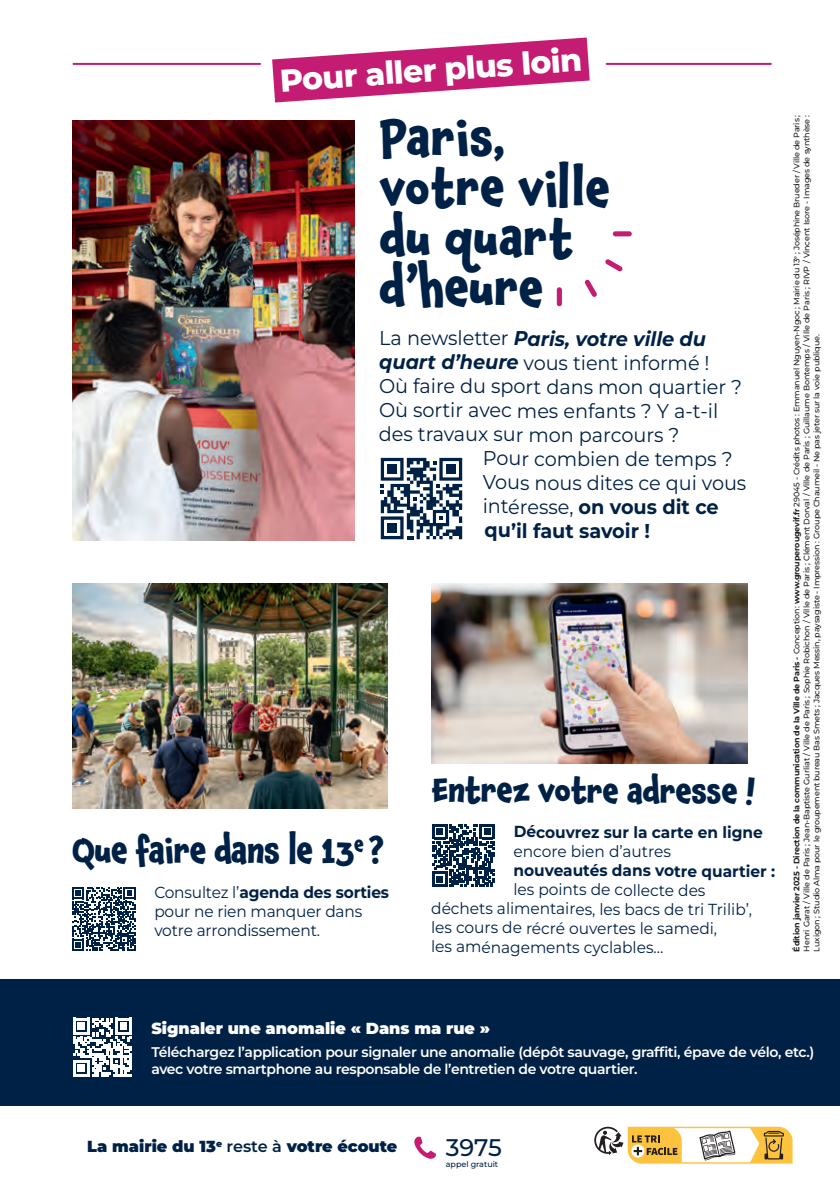
<style>
.page{position:relative;width:840px;height:1191px;background:#fff}
.page>*{position:absolute;margin:0;border:0;box-sizing:border-box;transform-origin:0 0}
.t1{font:700 48px/50px "Chaloops";letter-spacing:.005em;color:#002146}
.t2{font:700 34px "Chaloops";letter-spacing:-.01em;color:#002146;scale:.95 1}
.t3{font:700 32px "Chaloops";letter-spacing:-.015em;color:#002146}
.t4{font:800 31.6px "Montserrat";color:#fff}
.t5{font:500 24px "Montserrat";color:#002146}
.t6{font:20px "Montserrat";letter-spacing:-.005em;color:#002146;scale:.96 1}
.t7{font:700 20px "Montserrat";letter-spacing:-.005em;color:#002146;scale:.96 1}
.t8{font:italic 700 20px "Montserrat";color:#002146;scale:.96 1}
.t9{font:16px/19.2px "Montserrat";letter-spacing:-.005em;color:#002146;scale:.96 1}
.t10{font:700 16px "Montserrat";letter-spacing:-.005em;color:#002146;scale:.96 1}
.t11{font:900 16px "Montserrat";color:#fff}
.t12{font:900 16px "Montserrat";color:#002146}
.t13{font:600 14px/17px "Montserrat";letter-spacing:-.025em;color:#fff}
.t14{font:500 8px/10px "Montserrat";letter-spacing:-.015em;color:#231f20;text-align:justify}
.t15{font:500 8px "Montserrat";color:#002146}
.s1{font-weight:400;font-style:normal}
.s2{font-weight:700;font-style:italic}
.s3{font-weight:400}
.s4{font-weight:700}
.s5{font-weight:600}
</style>
<div class="page">
<img style="left:0;top:37px;width:840px;height:1127px">
<h3 class="t4" style="left:278px;top:57px;width:304px;rotate:-4deg">Pour aller plus loin</h3>
<h1 class="t1" style="left:379px;top:113px;width:232px">Paris, votre ville du quart d’heure</h1>
<h3 class="t8" style="left:379px;top:324px;width:342px"><span class="s1">La newsletter</span> Paris, votre ville du</h3>
<h3 class="t6" style="left:379px;top:349px;width:345px"><span class="s2">quart d’heure</span> vous tient informé !</h3>
<h3 class="t6" style="left:379px;top:373px;width:379px">Où faire du sport dans mon quartier ?</h3>
<h3 class="t6" style="left:379px;top:397px;width:355px">Où sortir avec mes enfants ? Y a-t-il</h3>
<h3 class="t6" style="left:378px;top:421px;width:314px">des travaux sur mon parcours ?</h3>
<h3 class="t6" style="left:482px;top:445px;width:261px">Pour combien de temps ?</h3>
<h3 class="t6" style="left:482px;top:469px;width:276px">Vous nous dites ce qui vous</h3>
<h3 class="t7" style="left:482px;top:493px;width:247px"><span class="s3">intéresse,</span> on vous dit ce</h3>
<h3 class="t7" style="left:484px;top:516px;width:174px">qu’il faut savoir !</h3>
<h2 class="t2" style="left:72px;top:822px;width:329px">Que faire dans le 13<sup>e</sup> ?</h2>
<h3 class="t9" style="left:154px;top:884px;width:246px">Consultez l’<span class="s4">agenda des sorties </span>pour ne rien manquer dans votre arrondissement.</h3>
<h3 class="t3" style="left:431px;top:764px;width:325px">Entrez votre adresse !</h3>
<h3 class="t10" style="left:513px;top:821px;width:261px">Découvrez sur la carte en ligne</h3>
<h3 class="t9" style="left:513px;top:843px;width:165px">encore bien d’autres</h3>
<h3 class="t10" style="left:513px;top:859px;width:274px">nouveautés dans votre quartier :</h3>
<h3 class="t9" style="left:431px;top:881px;width:336px;text-indent:82px">les points de collecte des déchets alimentaires, les bacs de tri Trilib’, les cours de récré ouvertes le samedi,<br>les aménagements cyclables…</h3>
<p class="t14" style="left:791px;top:951px;width:838px;rotate:-90deg"><span class="s4">Édition janvier 2025 - Direction de la communication de la Ville de Paris -</span> Conception : <span class="s4">www.grouperougevif.fr</span> 29045 - Crédits photos : Emmanuel Nguyen-Ngoc ; Mairie du 13<sup>e</sup> ; Joséphine Brueder / Ville de Paris ; Henri Garat / Ville de Paris ; Jean-Baptiste Gurliat / Ville de Paris ; Sophie Robichon / Ville de Paris ; Clément Dorval / Ville de Paris ; Guillaume Bontemps / Ville de Paris ; RIVP / Vincent Isore - Images de synthèse :<br>Luxigon ; Studio Alma pour le groupement bureau Bas Smets ; Jacques Messin, paysagiste - Impression : Groupe Chaumeil - Ne pas jeter sur la voie publique.</p>
<h3 class="t11" style="left:151px;top:1019px;width:340px">Signaler une anomalie « Dans ma rue »</h3>
<h3 class="t13" style="left:151px;top:1044px;width:664px">Téléchargez l’application pour signaler une anomalie (dépôt sauvage, graffiti, épave de vélo, etc.) avec votre smartphone au responsable de l’entretien de votre quartier.</h3>
<h3 class="t12" style="left:87px;top:1137px;width:311px">La mairie du 13<sup>e</sup> <span class="s5">reste à</span> votre écoute</h3>
<h3 class="t5" style="left:445px;top:1131px;width:58px">3975</h3>
<p class="t15" style="left:445px;top:1158px;width:54px">appel gratuit</p>
</div>
